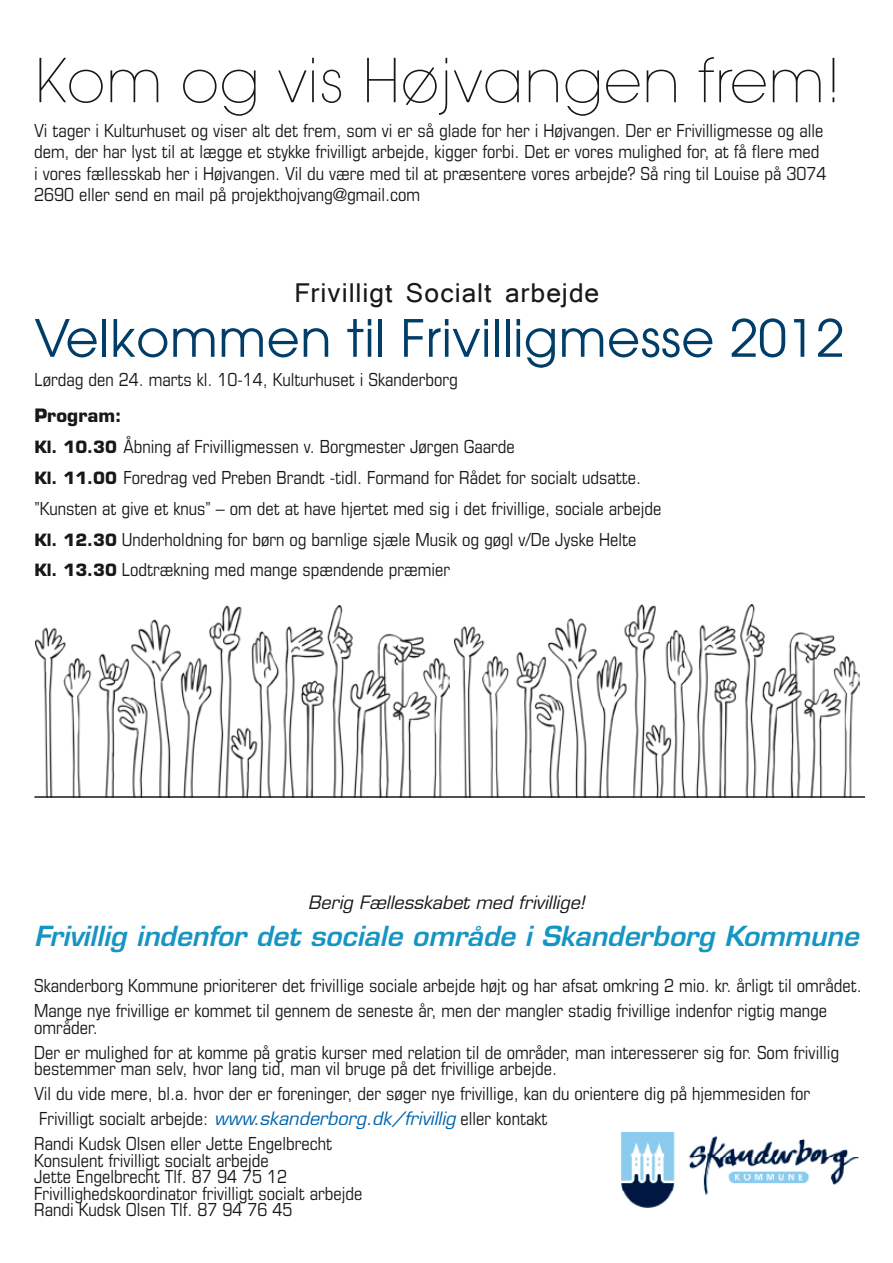
<style>
.page{position:relative;width:893px;height:1263px;background:#fff}
.page>*{position:absolute;margin:0;border:0;box-sizing:border-box;transform-origin:0 0}
.t1{font:200 60px "Avant Garde";letter-spacing:.01em;color:#1a171b}
.t2{font:51px "Avant Garde";letter-spacing:.01em;color:#003d68}
.t3{font:28.5px "Shruti";letter-spacing:.035em;color:#1a171b}
.t4{font:italic 600 27px "Eurostile";letter-spacing:-.005em;color:#1695c2}
.t5{font:condensed 18px/30.8px "Eurostile";color:#1a171b}
.t6{font:italic 18px "Eurostile";color:#1a171b}
.s1{font-weight:700;font-stretch:normal}
.s2{font-weight:700;font-stretch:normal;font-size:16.5px}
.s3{font-style:italic;font-stretch:normal;color:#0064ac}
</style>
<div class="page">
<img style="left:35px;top:605px;width:414px;height:191px">
<img style="left:454px;top:605px;width:405px;height:191px">
<img style="left:621px;top:1132px;width:238px;height:75px">
<hr style="left:34px;top:796px;width:831px;height:2px;background:#1a171b">
<h1 class="t1" style="left:34px;top:45px;width:809px">Kom og vis Højvangen frem!</h1>
<p class="t5" style="left:34px;top:119px;width:794px;line-height:21.6px">Vi tager i Kulturhuset og viser alt det frem, som vi er så glade for her i Højvangen. Der er Frivilligmesse og alle dem, der har lyst til at lægge et stykke frivilligt arbejde, kigger forbi. Det er vores mulighed for, at få flere med i vores fællesskab her i Højvangen. Vil du være med til at præsentere vores arbejde? Så ring til Louise på 3074<br>2690 eller send en mail på projekthojvang@gmail.com</p>
<h3 class="t3" style="left:295px;top:275px;width:306px">Frivilligt Socialt arbejde</h3>
<h2 class="t2" style="left:34px;top:308px;width:811px">Velkommen til Frivilligmesse 2012</h2>
<p class="t5" style="left:34px;top:364px;width:425px">Lørdag den 24. marts kl. 10-14, Kulturhuset i Skanderborg</p>
<p class="t5" style="left:34px;top:400px;width:629px"><span class="s1">Program:<br></span><span class="s2">Kl. 10.30</span> Åbning af Frivilligmessen v. Borgmester Jørgen Gaarde<br><span class="s2">Kl. 11.00</span> Foredrag ved Preben Brandt -tidl. Formand for Rådet for socialt udsatte. ”Kunsten at give et knus” – om det at have hjertet med sig i det frivillige, sociale arbejde <span class="s2">Kl. 12.30</span> Underholdning for børn og barnlige sjæle Musik og gøgl v/De Jyske Helte <span class="s2">Kl. 13.30</span> Lodtrækning med mange spændende præmier</p>
<p class="t6" style="left:308px;top:891px;width:278px">Berig Fællesskabet med frivillige!</p>
<h3 class="t4" style="left:34px;top:919px;width:826px">Frivillig indenfor det sociale område i Skanderborg Kommune</h3>
<p class="t5" style="left:34px;top:973px;width:829px;line-height:25px">Skanderborg Kommune prioriterer det frivillige sociale arbejde højt og har afsat omkring 2 mio. kr. årligt til området.<br>Mange nye frivillige er kommet til gennem de seneste år, men der mangler stadig frivillige indenfor rigtig mange</p>
<p class="t5" style="left:34px;top:1014px;width:806px;line-height:25px">områder.<br>Der er mulighed for at komme på gratis kurser med relation til de områder, man interesserer sig for. Som frivillig</p>
<p class="t5" style="left:34px;top:1056px;width:778px;line-height:25px">bestemmer man selv, hvor lang tid, man vil bruge på det frivillige arbejde.<br>Vil du vide mere, bl.a. hvor der er foreninger, der søger nye frivillige, kan du orientere dig på hjemmesiden for Frivilligt socialt arbejde: <span class="s3">www.skanderborg.dk/frivillig</span> eller kontakt<br>Randi Kudsk Olsen eller Jette Engelbrecht</p>
<p class="t5" style="left:34px;top:1151px;width:330px;line-height:16.5px">Konsulent frivilligt socialt arbejde<br>Jette Engelbrecht Tlf. 87 94 75 12<br>Frivillighedskoordinator frivilligt socialt arbejde Randi Kudsk Olsen Tlf. 87 94 76 45</p>
</div>
